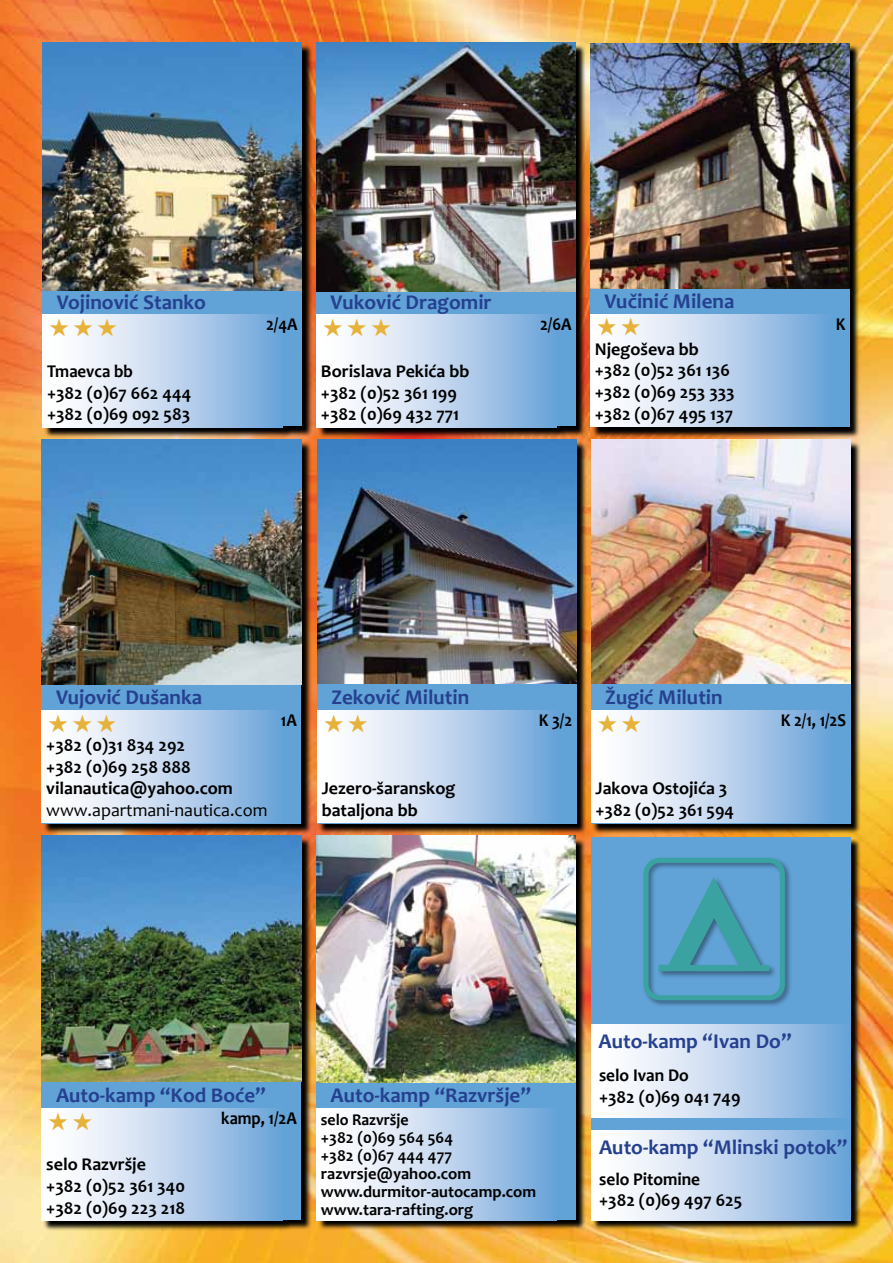
<style>
.page{position:relative;width:893px;height:1263px;background:#fff}
.page>*{position:absolute;margin:0;border:0;box-sizing:border-box;transform-origin:0 0}
.t1{font:700 21px "Candara";color:#25408f}
.t2{font:700 18px/21.6px "Candara";color:#000}
.t3{font:700 18px/21.6px "Candara";color:#000;scale:.96 1}
.t4{font:700 18px/21.6px "Candara";color:#000;scale:.94 1}
.t5{font:700 18px "Candara";color:#000;scale:.92 1}
.t6{font:18px "Candara";color:#000}
.t7{font:700 16.5px/18px "Candara";color:#000;scale:.96 1}
</style>
<div class="page">
<img style="left:0;top:0;width:893px;height:1263px">
<img style="left:43px;top:837px;width:269px;height:394px">
<div style="left:42px;top:837px;width:259px;height:383px;background:#61a2d7"></div>
<img style="left:42px;top:836px;width:259px;height:246px">
<div style="left:42px;top:1108px;width:240px;height:112px;background:linear-gradient(to right,#fff,#74a7db)"></div>
<svg style="left:44px;top:44px;width:269px;height:393px;background:#5f3921"></svg>
<div style="left:43px;top:44px;width:259px;height:382px;background:#61a2d7"></div>
<img style="left:43px;top:43px;width:259px;height:247px">
<div style="left:43px;top:315px;width:240px;height:112px;background:linear-gradient(to right,#fff,#73a7db)"></div>
<img style="left:591px;top:45px;width:269px;height:393px">
<div style="left:590px;top:44px;width:260px;height:383px;background:#61a2d7"></div>
<img style="left:590px;top:43px;width:260px;height:245px">
<div style="left:590px;top:314px;width:241px;height:112px;background:linear-gradient(to right,#fff,#73a7db)"></div>
<img style="left:318px;top:44px;width:269px;height:393px">
<div style="left:316px;top:44px;width:260px;height:382px;background:#61a2d7"></div>
<img style="left:316px;top:43px;width:260px;height:248px">
<div style="left:316px;top:315px;width:241px;height:112px;background:linear-gradient(to right,#fff,#73a7db)"></div>
<img style="left:318px;top:838px;width:269px;height:392px">
<div style="left:316px;top:837px;width:260px;height:383px;background:#61a2d7"></div>
<img style="left:316px;top:836px;width:260px;height:246px">
<div style="left:316px;top:1108px;width:241px;height:112px;background:linear-gradient(to right,#fff,#73a7db)"></div>
<svg style="left:43px;top:441px;width:269px;height:393px;background:#62391f"></svg>
<div style="left:42px;top:441px;width:259px;height:382px;background:#61a2d7"></div>
<img style="left:42px;top:440px;width:259px;height:245px">
<div style="left:42px;top:710px;width:240px;height:113px;background:linear-gradient(to right,#fff,#74a7db)"></div>
<svg style="left:318px;top:441px;width:269px;height:393px;background:#64401d"></svg>
<div style="left:317px;top:441px;width:260px;height:382px;background:#61a2d7"></div>
<img style="left:317px;top:440px;width:260px;height:243px">
<div style="left:317px;top:710px;width:240px;height:113px;background:linear-gradient(to right,#fff,#74a8db)"></div>
<img style="left:592px;top:441px;width:269px;height:393px">
<div style="left:591px;top:441px;width:259px;height:382px;background:#61a2d7"></div>
<img style="left:591px;top:440px;width:259px;height:244px">
<div style="left:591px;top:710px;width:240px;height:113px;background:linear-gradient(to right,#fff,#74a7db)"></div>
<img style="left:592px;top:838px;width:269px;height:392px">
<div style="left:591px;top:837px;width:259px;height:383px;background:#61a2d7"></div>
<div style="left:591px;top:1024px;width:259px;height:93px;background:linear-gradient(to right,#fff,#74a7db)"></div>
<svg style="left:646px;top:857px;width:145px;height:149px"></svg>
<div style="left:643px;top:858px;width:142px;height:142px;border:5px solid #00a651;border-radius:14px"></div>
<svg style="left:658px;top:877px;width:111px;height:94px"></svg>
<div style="left:591px;top:1130px;width:259px;height:90px;background:linear-gradient(to right,#fff,#74a7db)"></div>
<svg style="left:49px;top:1112px;width:43px;height:18px"></svg>
<svg style="left:50px;top:318px;width:18px;height:18px"></svg>
<svg style="left:74px;top:318px;width:18px;height:18px"></svg>
<svg style="left:98px;top:318px;width:18px;height:18px"></svg>
<svg style="left:598px;top:318px;width:18px;height:18px"></svg>
<svg style="left:622px;top:318px;width:18px;height:18px"></svg>
<svg style="left:324px;top:318px;width:18px;height:18px"></svg>
<svg style="left:348px;top:318px;width:18px;height:18px"></svg>
<svg style="left:372px;top:318px;width:18px;height:18px"></svg>
<svg style="left:49px;top:714px;width:67px;height:18px"></svg>
<svg style="left:324px;top:714px;width:43px;height:18px"></svg>
<svg style="left:598px;top:714px;width:43px;height:18px"></svg>
<p class="t1" style="left:57px;top:289px;width:151px">Vojinović Stanko</p>
<p class="t4" style="left:47px;top:360px;width:155px">Tmaevca bb<br>+382 (0)67 662 444 +382 (0)69 092 583</p>
<p class="t5" style="left:266px;top:314px;width:36px">2/4A</p>
<p class="t1" style="left:331px;top:289px;width:162px">Vuković Dragomir</p>
<p class="t2" style="left:321px;top:360px;width:150px">Borislava Pekića bb +382 (0)52 361 199 +382 (0)69 432 771</p>
<p class="t5" style="left:540px;top:314px;width:36px">2/6A</p>
<p class="t1" style="left:605px;top:289px;width:131px">Vučinić Milena</p>
<p class="t2" style="left:595px;top:338px;width:141px">Njegoševa bb +382 (0)52 361 136 +382 (0)69 253 333 +382 (0)67 495 137</p>
<p class="t5" style="left:836px;top:313px;width:12px">K</p>
<p class="t1" style="left:56px;top:685px;width:148px">Vujović Dušanka</p>
<p class="t2" style="left:46px;top:734px;width:188px">+382 (0)31 834 292<br>+382 (0)69 258 888 vilanautica@yahoo.com</p>
<p class="t6" style="left:46px;top:799px;width:223px">www.apartmani-nautica.com</p>
<p class="t5" style="left:281px;top:709px;width:19px">1A</p>
<p class="t1" style="left:331px;top:685px;width:139px">Zeković Milutin</p>
<p class="t2" style="left:322px;top:778px;width:135px">Jezero-šaranskog bataljona bb</p>
<p class="t5" style="left:539px;top:709px;width:38px">K 3/2</p>
<p class="t1" style="left:605px;top:685px;width:119px">Žugić Milutin</p>
<p class="t2" style="left:596px;top:778px;width:140px">Jakova Ostojića 3 +382 (0)52 361 594</p>
<p class="t5" style="left:781px;top:709px;width:73px">K 2/1, 1/2S</p>
<p class="t1" style="left:56px;top:1083px;width:211px">Auto-kamp “Kod Boće”</p>
<p class="t2" style="left:46px;top:1154px;width:140px">selo Razvršje +382 (0)52 361 340 +382 (0)69 223 218</p>
<p class="t5" style="left:221px;top:1107px;width:84px">kamp, 1/2A</p>
<p class="t1" style="left:331px;top:1083px;width:202px">Auto-kamp “Razvršje”</p>
<p class="t7" style="left:321px;top:1111px;width:226px">selo Razvršje<br>+382 (0)69 564 564<br>+382 (0)67 444 477 razvrsje@yahoo.com www.durmitor-autocamp.com www.tara-rafting.org</p>
<p class="t1" style="left:598px;top:1028px;width:195px">Auto-kamp “Ivan Do”</p>
<p class="t3" style="left:599px;top:1064px;width:149px">selo Ivan Do<br>+382 (0)69 041 749</p>
<p class="t1" style="left:599px;top:1134px;width:250px">Auto-kamp “Mlinski potok”</p>
<p class="t3" style="left:599px;top:1168px;width:151px">selo Pitomine<br>+382 (0)69 497 625</p>
</div>
